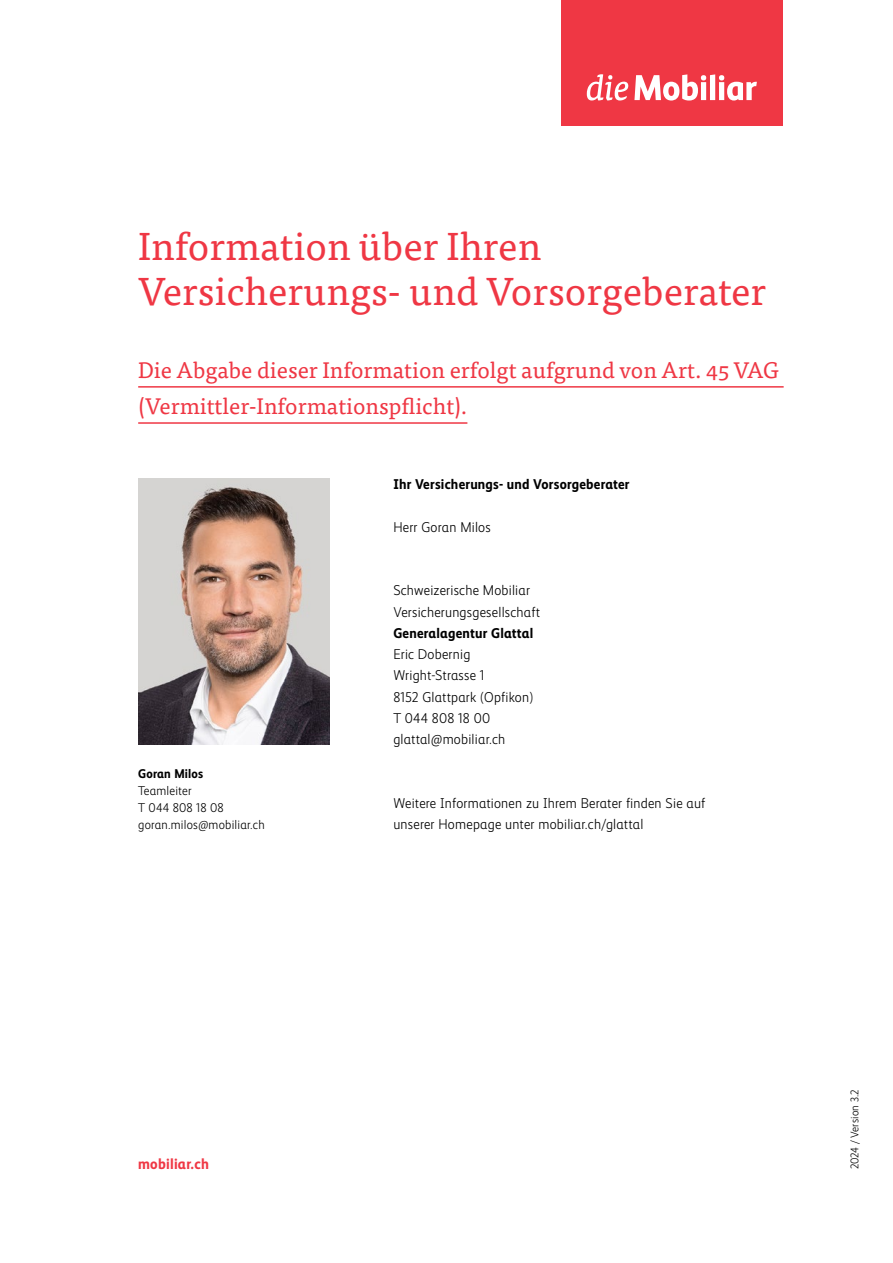
<style>
.page{position:relative;width:893px;height:1263px;background:#fff}
.page>*{position:absolute;margin:0;border:0;box-sizing:border-box;transform-origin:0 0}
.subheadline-1{font:39px/44.7px "Tisa Pro";color:#ef3744}
.Lead_Unterstrichen_1{font:22.5px/36.2px "Tisa Pro";color:#ef3744}
.t1{font:700 15px "Mobiliar Realist";letter-spacing:.015em;color:#ef3744}
.Adresse{font:300 14.25px/21.3px "Mobiliar Realist";letter-spacing:.015em;color:#000}
.paragraph_aftersubhe{font:300 14.25px/21.3px "Mobiliar Realist";letter-spacing:.015em;color:#000}
.subheadline-2{font:700 14.25px "Mobiliar Realist";letter-spacing:.015em;color:#000}
.Standort{font:700 14.25px "Mobiliar Realist";letter-spacing:.015em;color:#000}
.Email{font:300 14.25px "Mobiliar Realist";letter-spacing:.015em;color:#000}
.paragraph_01{font:300 14.25px "Mobiliar Realist";letter-spacing:.015em;color:#000}
.paragraph_02{font:300 12.75px "Mobiliar Realist";letter-spacing:.015em;color:#000}
.paragraph_02-2{font:700 12.75px "Mobiliar Realist";letter-spacing:.015em;color:#000}
.paragraph{font:300 11.25px "Mobiliar Realist";letter-spacing:.015em;color:#000}
</style>
<div class="page">
<hr style="left:138px;top:386px;width:646px;height:2px;background:#ef3744">
<hr style="left:138px;top:422px;width:329px;height:2px;background:#ef3744">
<img style="left:138px;top:479px;width:192px;height:265px">
<div style="left:561px;top:0;width:221px;height:125px;background:#ef3744"></div>
<svg style="left:587px;top:74px;width:41px;height:26px"></svg>
<svg style="left:634px;top:74px;width:123px;height:27px"></svg>
<p class="subheadline-1" style="left:138px;top:222px;width:629px">Information über Ihren<br>Versicherungs- und Vorsorgeberater</p>
<p class="Lead_Unterstrichen_1" style="left:138px;top:351px;width:642px">Die Abgabe dieser Information erfolgt aufgrund von Art. 45 VAG (Vermittler-Informationspflicht).</p>
<p class="subheadline-2" style="left:393px;top:476px;width:238px">Ihr Versicherungs- und Vorsorgeberater</p>
<p class="paragraph_01" style="left:393px;top:519px;width:99px">Herr Goran Milos</p>
<p class="paragraph_02-2" style="left:138px;top:766px;width:67px">Goran Milos</p>
<p class="paragraph_02" style="left:138px;top:784px;width:55px">Teamleiter</p>
<p class="paragraph_02" style="left:138px;top:801px;width:87px">T 044 808 18 08</p>
<p class="paragraph_02" style="left:138px;top:818px;width:128px">goran.milos@mobiliar.ch</p>
<p class="Adresse" style="left:393px;top:580px;width:148px">Schweizerische Mobiliar<br>Versicherungsgesellschaft</p>
<p class="Standort" style="left:393px;top:625px;width:141px">Generalagentur Glattal</p>
<p class="Adresse" style="left:393px;top:644px;width:79px">Eric Dobernig</p>
<p class="Adresse" style="left:393px;top:665px;width:93px">Wright-Strasse 1</p>
<p class="Adresse" style="left:393px;top:686px;width:141px">8152 Glattpark (Opfikon)</p>
<p class="Adresse" style="left:393px;top:708px;width:98px">T 044 808 18 00</p>
<p class="Email" style="left:393px;top:731px;width:114px">glattal@mobiliar.ch</p>
<p class="paragraph_aftersubhe" style="left:393px;top:793px;width:313px">Weitere Informationen zu Ihrem Berater finden Sie auf unserer Homepage unter mobiliar.ch/glattal</p>
<p class="t1" style="left:138px;top:1155px;width:72px">mobiliar.ch</p>
<p class="paragraph" style="left:848px;top:1169px;width:82px;rotate:-90deg">2024 / Version 3.2</p>
</div>
